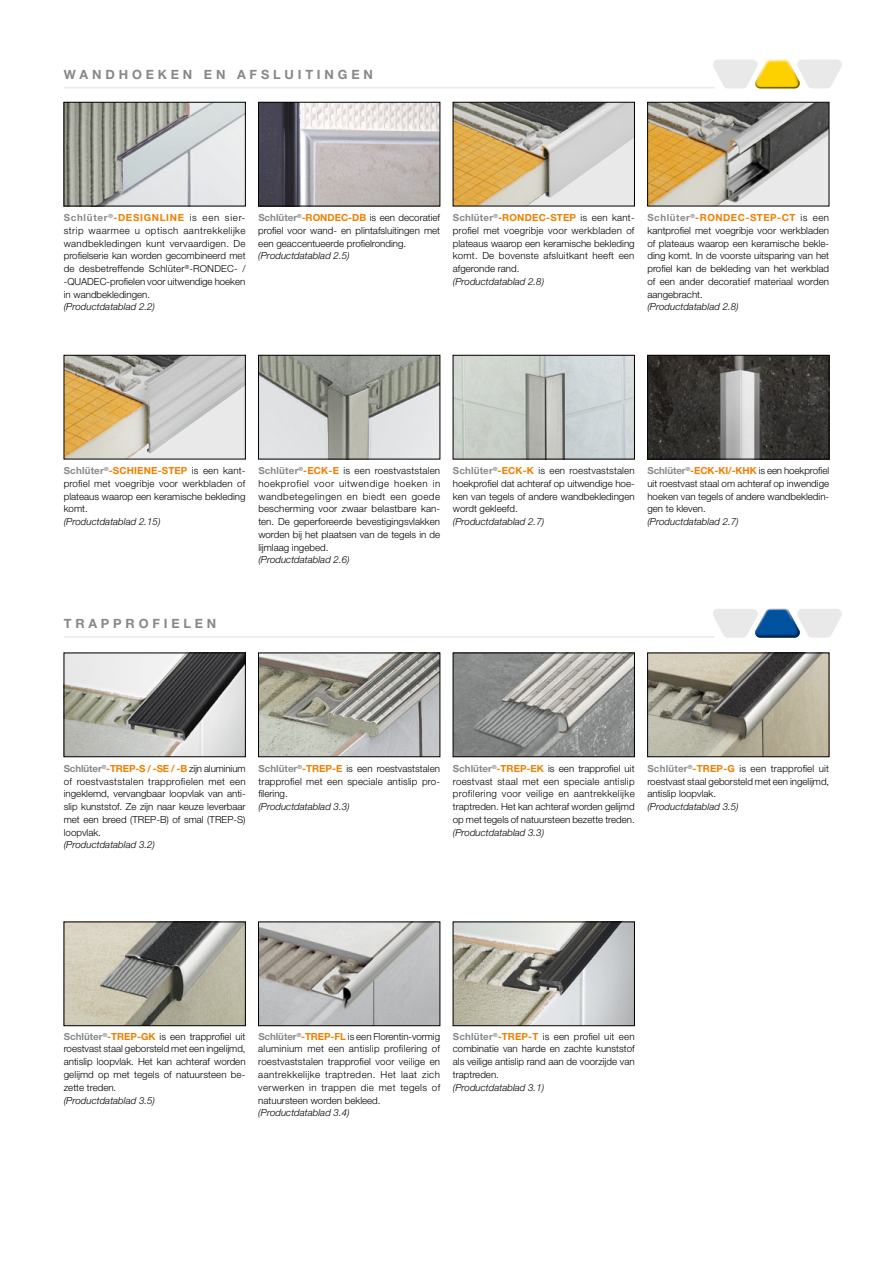
<style>
.page{position:relative;width:893px;height:1263px;background:#fff}
.page>*{position:absolute;margin:0;border:0;box-sizing:border-box;transform-origin:0 0}
.t1{font:700 12.75px "Helvetica Neue LT Pro";color:#87888a}
.t2{font:300 9.75px/12.8px "Helvetica Neue LT Pro";color:#000;text-align:justify}
.t3{font:italic 300 9.75px "Helvetica Neue LT Pro";color:#000}
.s1{font-weight:700;color:#87888a}
.s2{font-weight:700;color:#ee7f00}
</style>
<div class="page">
<hr style="left:64px;top:87px;width:650px;height:1px;background:#e9e9ea">
<svg style="left:713px;top:60px;width:129px;height:28px"></svg>
<hr style="left:64px;top:636px;width:650px;height:2px;background:#e9e9ea">
<svg style="left:713px;top:609px;width:129px;height:29px"></svg>
<img style="left:66px;top:104px;width:178px;height:100px">
<div style="left:64px;top:102px;width:182px;height:104px;border:1px solid #000"></div>
<img style="left:649px;top:357px;width:178px;height:100px">
<div style="left:647px;top:355px;width:182px;height:104px;border:1px solid #000"></div>
<img style="left:455px;top:357px;width:178px;height:100px">
<div style="left:453px;top:355px;width:182px;height:104px;border:1px solid #000"></div>
<img style="left:260px;top:357px;width:178px;height:100px">
<div style="left:258px;top:355px;width:182px;height:104px;border:1px solid #000"></div>
<img style="left:260px;top:104px;width:178px;height:100px">
<div style="left:258px;top:102px;width:182px;height:104px;border:1px solid #000"></div>
<img style="left:455px;top:104px;width:178px;height:100px">
<div style="left:453px;top:102px;width:182px;height:104px;border:1px solid #000"></div>
<img style="left:649px;top:104px;width:178px;height:100px">
<div style="left:647px;top:102px;width:182px;height:104px;border:1px solid #000"></div>
<img style="left:66px;top:357px;width:178px;height:100px">
<div style="left:64px;top:355px;width:182px;height:104px;border:1px solid #000"></div>
<img style="left:66px;top:655px;width:178px;height:100px">
<div style="left:64px;top:653px;width:182px;height:104px;border:1px solid #000"></div>
<img style="left:66px;top:924px;width:178px;height:100px">
<div style="left:64px;top:922px;width:182px;height:104px;border:1px solid #000"></div>
<img style="left:455px;top:655px;width:178px;height:100px">
<div style="left:453px;top:653px;width:182px;height:104px;border:1px solid #000"></div>
<img style="left:455px;top:924px;width:178px;height:100px">
<div style="left:453px;top:922px;width:182px;height:104px;border:1px solid #000"></div>
<img style="left:260px;top:655px;width:178px;height:100px">
<div style="left:258px;top:653px;width:182px;height:104px;border:1px solid #000"></div>
<img style="left:260px;top:924px;width:178px;height:100px">
<div style="left:258px;top:922px;width:182px;height:104px;border:1px solid #000"></div>
<img style="left:649px;top:655px;width:178px;height:100px">
<div style="left:647px;top:653px;width:182px;height:104px;border:1px solid #000"></div>
<h1 class="t1" style="left:64px;top:67px;width:30px">W andhoeken</h1>
<h1 class="t1" style="left:204px;top:67px;width:11px">en</h1>
<h1 class="t1" style="left:237px;top:67px;width:13px">afsluitingen</h1>
<p class="t2" style="left:64px;top:211px;width:183px"><span class="s1">Schlüter</span><sup>®</sup><span class="s2">-DESIGNLINE</span> is een sier&shy;strip waarmee u optisch aantrekkelijke wandbekledingen kunt vervaardigen. De profielserie kan worden gecombineerd met de desbetreffende Schlüter<sup>®</sup>-RONDEC- / -QUADEC-profielen voor uitwendige hoeken in wandbekledingen.</p>
<p class="t3" style="left:64px;top:301px;width:93px">(Productdatablad 2.2)</p>
<p class="t2" style="left:258px;top:211px;width:183px"><span class="s1">Schlüter</span><sup>®</sup><span class="s2">-RONDEC-DB</span> is een decoratief profiel voor wand- en plintafsluitingen met een geaccentueerde profielronding.</p>
<p class="t3" style="left:258px;top:250px;width:93px">(Productdatablad 2.5)</p>
<p class="t2" style="left:453px;top:211px;width:183px"><span class="s1">Schlüter</span><sup>®</sup><span class="s2">-RONDEC-STEP</span> is een kant&shy;profiel met voegribje voor werkbladen of plateaus waarop een keramische bekleding komt. De bovenste afsluitkant heeft een afgeronde rand.</p>
<p class="t3" style="left:453px;top:276px;width:93px">(Productdatablad 2.8)</p>
<p class="t2" style="left:647px;top:211px;width:183px"><span class="s1">Schlüter</span><sup>®</sup><span class="s2">-RONDEC-STEP-CT</span> is een kantprofiel met voegribje voor werkbladen of plateaus waarop een keramische bekle&shy;ding komt. In de voorste uitsparing van het profiel kan de bekleding van het werkblad of een ander decoratief materiaal worden aangebracht.</p>
<p class="t3" style="left:647px;top:301px;width:93px">(Productdatablad 2.8)</p>
<p class="t2" style="left:64px;top:464px;width:183px"><span class="s1">Schlüter</span><sup>®</sup><span class="s2">-SCHIENE-STEP</span> is een kant&shy;profiel met voegribje voor werkbladen of plateaus waarop een keramische bekleding komt.</p>
<p class="t3" style="left:64px;top:516px;width:98px">(Productdatablad 2.15)</p>
<p class="t2" style="left:258px;top:464px;width:183px"><span class="s1">Schlüter</span><sup>®</sup><span class="s2">-ECK-E</span> is een roestvaststalen hoekprofiel voor uitwendige hoeken in wandbetegelingen en biedt een goede bescherming voor zwaar belastbare kan&shy;ten. De geperforeerde bevestigingsvlakken worden bij het plaatsen van de tegels in de lijmlaag ingebed.</p>
<p class="t3" style="left:258px;top:554px;width:93px">(Productdatablad 2.6)</p>
<p class="t2" style="left:453px;top:464px;width:183px"><span class="s1">Schlüter</span><sup>®</sup><span class="s2">-ECK-K</span> is een roestvaststalen hoekprofiel dat achteraf op uitwendige hoe&shy;ken van tegels of andere wandbekledingen wordt gekleefd.</p>
<p class="t3" style="left:453px;top:516px;width:93px">(Productdatablad 2.7)</p>
<p class="t2" style="left:647px;top:464px;width:183px"><span class="s1">Schlüter</span><sup>®</sup><span class="s2">-ECK-KI/-KHK</span> is een hoekprofiel uit roestvast staal om achteraf op inwendige hoeken van tegels of andere wandbekledin&shy;gen te kleven.</p>
<p class="t3" style="left:647px;top:516px;width:93px">(Productdatablad 2.7)</p>
<h1 class="t1" style="left:64px;top:616px;width:25px">T rappro</h1>
<h1 class="t1" style="left:152px;top:616px;width:31px">FIelen</h1>
<p class="t2" style="left:64px;top:762px;width:183px"><span class="s1">Schlüter</span><sup>®</sup><span class="s2">-TREP-S / -SE / -B</span> zijn aluminium of roestvaststalen trapprofielen met een ingeklemd, vervangbaar loopvlak van anti&shy;slip kunststof. Ze zijn naar keuze leverbaar met een breed (TREP-B) of smal (TREP-S) loopvlak.</p>
<p class="t3" style="left:64px;top:839px;width:93px">(Productdatablad 3.2)</p>
<p class="t2" style="left:258px;top:762px;width:183px"><span class="s1">Schlüter</span><sup>®</sup><span class="s2">-TREP-E</span> is een roestvaststalen trapprofiel met een speciale antislip pro&shy;filering.</p>
<p class="t3" style="left:258px;top:801px;width:93px">(Productdatablad 3.3)</p>
<p class="t2" style="left:453px;top:762px;width:183px"><span class="s1">Schlüter</span><sup>®</sup><span class="s2">-TREP-EK</span> is een trapprofiel uit roestvast staal met een speciale antislip profilering voor veilige en aantrekkelijke traptreden. Het kan achteraf worden gelijmd op met tegels of natuursteen bezette treden.</p>
<p class="t3" style="left:453px;top:826px;width:93px">(Productdatablad 3.3)</p>
<p class="t2" style="left:647px;top:762px;width:183px"><span class="s1">Schlüter</span><sup>®</sup><span class="s2">-TREP-G</span> is een trapprofiel uit roestvast staal geborsteld met een ingelĳmd, antislip loopvlak.</p>
<p class="t3" style="left:647px;top:801px;width:93px">(Productdatablad 3.5)</p>
<p class="t2" style="left:64px;top:1030px;width:183px"><span class="s1">Schlüter</span><sup>®</sup><span class="s2">-TREP-GK</span> is een trapprofiel uit roestvast staal geborsteld met een ingelĳmd, antislip loopvlak. Het kan achteraf worden gelĳmd op met tegels of natuursteen be&shy;zette treden.</p>
<p class="t3" style="left:64px;top:1094px;width:93px">(Productdatablad 3.5)</p>
<p class="t2" style="left:258px;top:1030px;width:183px"><span class="s1">Schlüter</span><sup>®</sup><span class="s2">-TREP-FL</span> is een Florentin-vormig aluminium met een antislip profilering of roestvaststalen trapprofiel voor veilige en aantrekkelijke traptreden. Het laat zich verwerken in trappen die met tegels of natuursteen worden bekleed.</p>
<p class="t3" style="left:258px;top:1107px;width:93px">(Productdatablad 3.4)</p>
<p class="t2" style="left:453px;top:1030px;width:183px"><span class="s1">Schlüter</span><sup>®</sup><span class="s2">-TREP-T</span> is een profiel uit een combinatie van harde en zachte kunststof als veilige antislip rand aan de voorzijde van traptreden.</p>
<p class="t3" style="left:453px;top:1081px;width:93px">(Productdatablad 3.1)</p>
</div>
